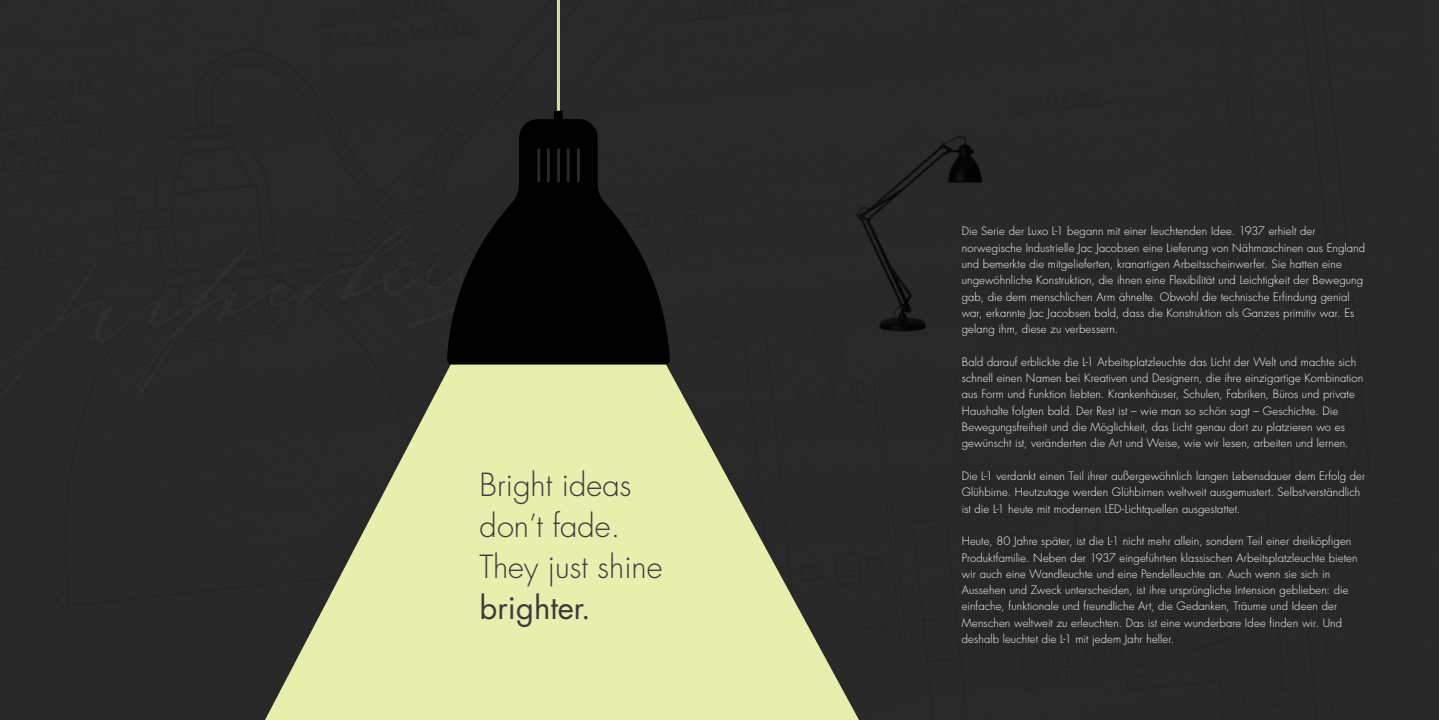
<style>
.page{position:relative;width:1439px;height:720px;background:#fff}
.page>*{position:absolute;margin:0;border:0;box-sizing:border-box;transform-origin:0 0}
.t1{font:300 31px/40.8px "Futura LT Pro";color:#3d383c}
.t2{font:31px "Futura LT Pro";color:#3d383c}
.t3{font:300 11.25px/16.2px "Futura LT Pro";letter-spacing:.005em;color:#fff}
</style>
<div class="page">
<div style="left:0;top:0;width:1439px;height:719px;background:#292929"></div>
<svg style="left:265px;top:362px;width:594px;height:357px;fill:#e7eeae"></svg>
<svg style="left:447px;top:111px;width:223px;height:253px;fill:#000"></svg>
<div style="left:767px;top:135px;width:295px;height:197px;background:#292929"></div>
<hr style="left:557px;top:0;width:3px;height:111px;background:#dcde95">
<img style="left:0;top:199px;width:521px;height:223px">
<h1 class="t1" style="left:480px;top:464px;width:184px">Bright ideas don’t fade.<br>They just shine</h1>
<h1 class="t2" style="left:480px;top:585px;width:113px">brighter.</h1>
<p class="t3" style="left:961px;top:223px;width:405px">Die Serie der Luxo L-1 begann mit einer leuchtenden Idee. 1937 erhielt der norwegische Industrielle Jac Jacobsen eine Lieferung von Nähmaschinen aus England und bemerkte die mitgelieferten, kranartigen Arbeitsscheinwerfer. Sie hatten eine ungewöhnliche Konstruktion, die ihnen eine Flexibilität und Leichtigkeit der Bewegung gab, die dem menschlichen Arm ähnelte. Obwohl die technische Erfindung genial war, erkannte Jac Jacobsen bald, dass die Konstruktion als Ganzes primitiv war. Es gelang ihm, diese zu verbessern.</p>
<p class="t3" style="left:961px;top:353px;width:403px">Bald darauf erblickte die L-1 Arbeitsplatzleuchte das Licht der Welt und machte sich schnell einen Namen bei Kreativen und Designern, die ihre einzigartige Kombination aus Form und Funktion liebten. Krankenhäuser, Schulen, Fabriken, Büros und private Haushalte folgten bald. Der Rest ist – wie man so schön sagt – Geschichte. Die Bewegungsfreiheit und die Möglichkeit, das Licht genau dort zu platzieren wo es gewünscht ist, veränderten die Art und Weise, wie wir lesen, arbeiten und lernen.</p>
<p class="t3" style="left:961px;top:467px;width:405px">Die L-1 verdankt einen Teil ihrer außergewöhnlich langen Lebensdauer dem Erfolg der<br>Glühbirne. Heutzutage werden Glühbirnen weltweit ausgemustert. Selbstverständlich ist die L-1 heute mit modernen LED-Lichtquellen ausgestattet.</p>
<p class="t3" style="left:961px;top:533px;width:397px">Heute, 80 Jahre später, ist die L-1 nicht mehr allein, sondern Teil einer dreiköpfigen Produktfamilie. Neben der 1937 eingeführten klassischen Arbeitsplatzleuchte bieten wir auch eine Wandleuchte und eine Pendelleuchte an. Auch wenn sie sich in Aussehen und Zweck unterscheiden, ist ihre ursprüngliche Intension geblieben: die einfache, funktionale und freundliche Art, die Gedanken, Träume und Ideen der Menschen weltweit zu erleuchten. Das ist eine wunderbare Idee finden wir. Und deshalb leuchtet die L-1 mit jedem Jahr heller.</p>
</div>
